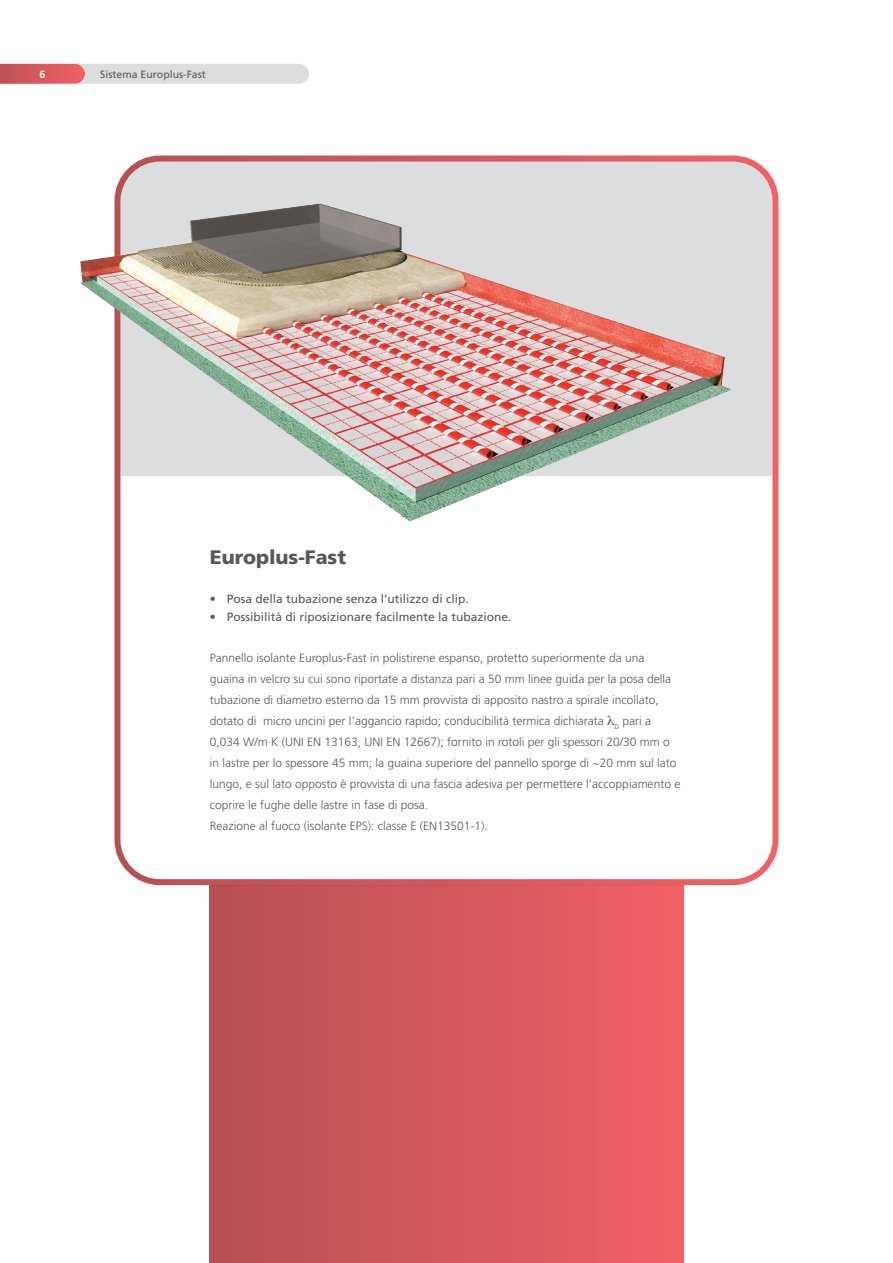
<style>
.page{position:relative;width:893px;height:1263px;background:#fff}
.page>*{position:absolute;margin:0;border:0;box-sizing:border-box;transform-origin:0 0}
.t1{font:900 19.5px "Frutiger LT Pro";color:#57585a}
.t2{font:300 12px/21px "Frutiger LT Pro";color:#57585a}
.t3{font:12px "Frutiger LT Pro";color:#57585a}
.t4{font:10.5px "Frutiger LT Pro";color:#57585a}
.t5{font:700 10.5px "Frutiger LT Pro";color:#fff}
</style>
<div class="page">
<svg style="left:0;top:64px;width:309px;height:20px;background:#dbbabd"></svg>
<div style="left:754px;top:162px;width:17px;height:314px;background:#dcdddf"></div>
<div style="left:114px;top:155px;width:664px;height:730px;border:6px solid #fff;border-radius:43px"></div>
<img style="left:80px;top:155px;width:674px;height:367px">
<div style="left:210px;top:885px;width:473px;height:378px;background:linear-gradient(to right,#b55055,#f16166)"></div>
<p class="t5" style="left:40px;top:68px;width:7px">6</p>
<p class="t4" style="left:100px;top:68px;width:107px">Sistema Europlus-Fast</p>
<p class="t1" style="left:210px;top:546px;width:138px">Europlus-Fast</p>
<p class="t3" style="left:210px;top:592px;width:261px">• Posa della tubazione senza l’utilizzo di clip.</p>
<p class="t3" style="left:210px;top:610px;width:303px">• Possibilità di riposizionare facilmente la tubazione.</p>
<p class="t2" style="left:210px;top:647px;width:472px">Pannello isolante Europlus-Fast in polistirene espanso, protetto superiormente da una guaina in velcro su cui sono riportate a distanza pari a 50 mm linee guida per la posa della tubazione di diametro esterno da 15 mm provvista di apposito nastro a spirale incollato, dotato di micro uncini per l’aggancio rapido; conducibilità termica dichiarata <sub>D</sub> pari a 0,034 W/m·K (UNI EN 13163, UNI EN 12667); fornito in rotoli per gli spessori 20/30 mm o in lastre per lo spessore 45 mm; la guaina superiore del pannello sporge di ~20 mm sul lato lungo, e sul lato opposto è provvista di una fascia adesiva per permettere l’accoppiamento e coprire le fughe delle lastre in fase di posa.</p>
<p class="t2" style="left:210px;top:815px;width:280px">Reazione al fuoco (isolante EPS): classe E (EN13501-1).</p>
</div>
